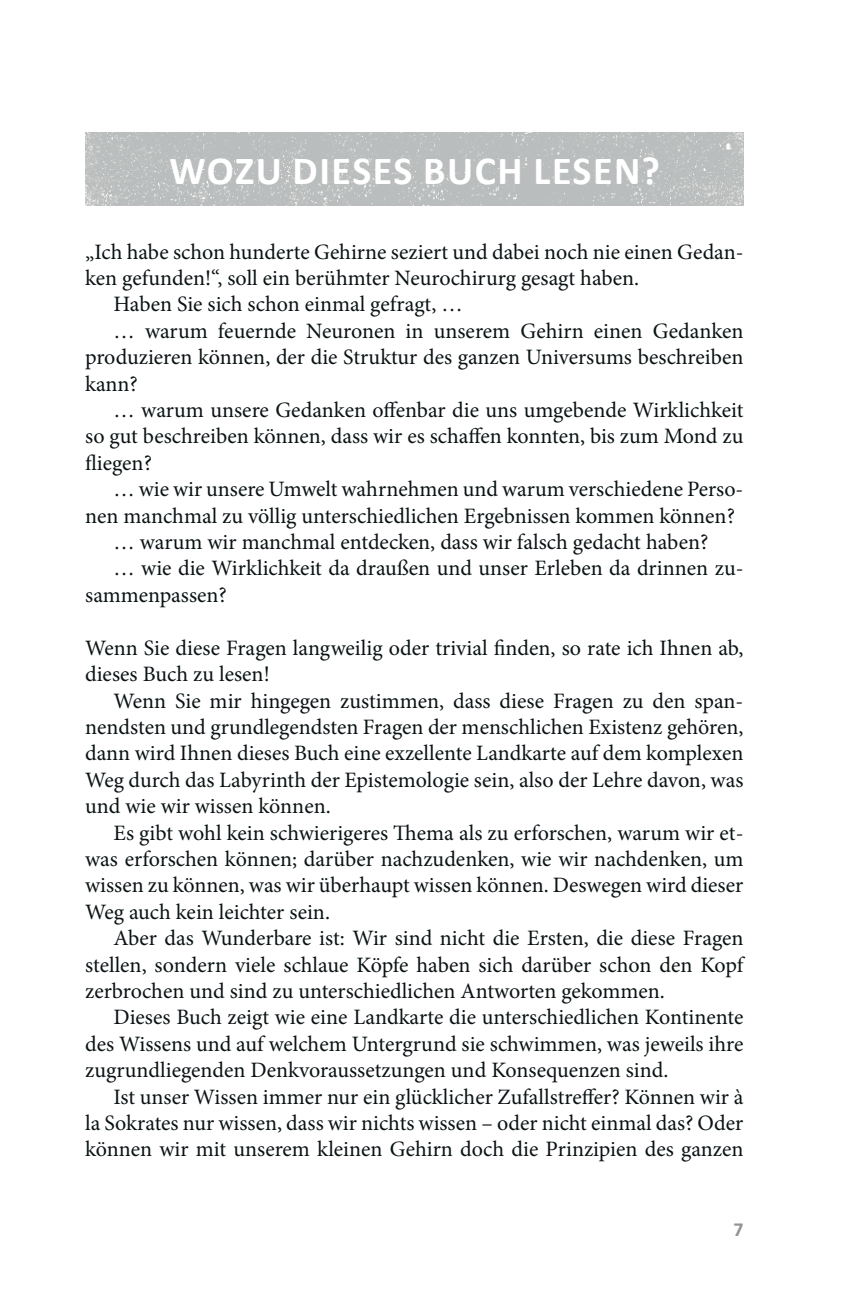
<style>
.page{position:relative;width:857px;height:1293px;background:#fff}
.page>*{position:absolute;margin:0;border:0;box-sizing:border-box;transform-origin:0 0}
.t1{font:700 40px "Calibri";letter-spacing:.04em;color:#fff}
.t2{font:22px/26.4px "Minion Pro";color:#0b1314;text-align:justify}
.t3{font:700 20px "Calibri";color:#939595}
</style>
<div class="page">
<img style="left:85px;top:133px;width:658px;height:73px">
<h1 class="t1" style="left:169px;top:154px;width:491px">WOZU DIESES BUCH LESEN?</h1>
<p class="t2" style="left:85px;top:240px;width:659px">„Ich habe schon hunderte Gehirne seziert und dabei noch nie einen Gedan-</p>
<p class="t2" style="left:85px;top:267px;width:555px">ken gefunden!“, soll ein berühmter Neurochirurg gesagt haben.</p>
<p class="t2" style="left:113px;top:293px;width:350px">Haben Sie sich schon einmal gefragt, …</p>
<p class="t2" style="left:113px;top:319px;width:631px">… warum feuernde Neuronen in unserem Gehirn einen Gedanken</p>
<p class="t2" style="left:85px;top:346px;width:659px">produzieren können, der die Struktur des ganzen Universums beschreiben</p>
<p class="t2" style="left:85px;top:372px;width:54px">kann?</p>
<p class="t2" style="left:113px;top:399px;width:631px">… warum unsere Gedanken offenbar die uns umgebende Wirklichkeit</p>
<p class="t2" style="left:85px;top:425px;width:659px">so gut beschreiben können, dass wir es schaffen konnten, bis zum Mond zu</p>
<p class="t2" style="left:85px;top:451px;width:68px">fliegen?</p>
<p class="t2" style="left:113px;top:478px;width:631px">… wie wir unsere Umwelt wahrnehmen und warum verschiedene Perso-</p>
<p class="t2" style="left:85px;top:504px;width:651px">nen manchmal zu völlig unterschiedlichen Ergebnissen kommen können?</p>
<p class="t2" style="left:113px;top:531px;width:596px">… warum wir manchmal entdecken, dass wir falsch gedacht haben?</p>
<p class="t2" style="left:113px;top:557px;width:631px">… wie die Wirklichkeit da draußen und unser Erleben da drinnen zu-</p>
<p class="t2" style="left:85px;top:583px;width:143px">sammenpassen?</p>
<p class="t2" style="left:85px;top:636px;width:659px">Wenn Sie diese Fragen langweilig oder trivial finden, so rate ich Ihnen ab, dieses Buch zu lesen!</p>
<p class="t2" style="left:85px;top:689px;width:659px;text-indent:28px">Wenn Sie mir hingegen zustimmen, dass diese Fragen zu den span&shy;nendsten und grundlegendsten Fragen der menschlichen Existenz gehören, dann wird Ihnen dieses Buch eine exzellente Landkarte auf dem komplexen Weg durch das Labyrinth der Epistemologie sein, also der Lehre davon, was und wie wir wissen können.</p>
<p class="t2" style="left:85px;top:821px;width:659px;text-indent:28px">Es gibt wohl kein schwierigeres Thema als zu erforschen, warum wir et&shy;was erforschen können; darüber nachzudenken, wie wir nachdenken, um wissen zu können, was wir überhaupt wissen können. Deswegen wird dieser Weg auch kein leichter sein.</p>
<p class="t2" style="left:85px;top:927px;width:659px;text-indent:28px">Aber das Wunderbare ist: Wir sind nicht die Ersten, die diese Fragen stellen, sondern viele schlaue Köpfe haben sich darüber schon den Kopf zerbrochen und sind zu unterschiedlichen Antworten gekommen.</p>
<p class="t2" style="left:85px;top:1006px;width:659px;text-indent:28px">Dieses Buch zeigt wie eine Landkarte die unterschiedlichen Kontinente des Wissens und auf welchem Untergrund sie schwimmen, was jeweils ihre zugrundliegenden Denkvoraussetzungen und Konsequenzen sind.</p>
<p class="t2" style="left:85px;top:1085px;width:659px;text-indent:28px">Ist unser Wissen immer nur ein glücklicher Zufallstreffer? Können wir à la Sokrates nur wissen, dass wir nichts wissen – oder nicht einmal das? Oder können wir mit unserem kleinen Gehirn doch die Prinzipien des ganzen</p>
<p class="t3" style="left:733px;top:1220px;width:12px">7</p>
</div>
